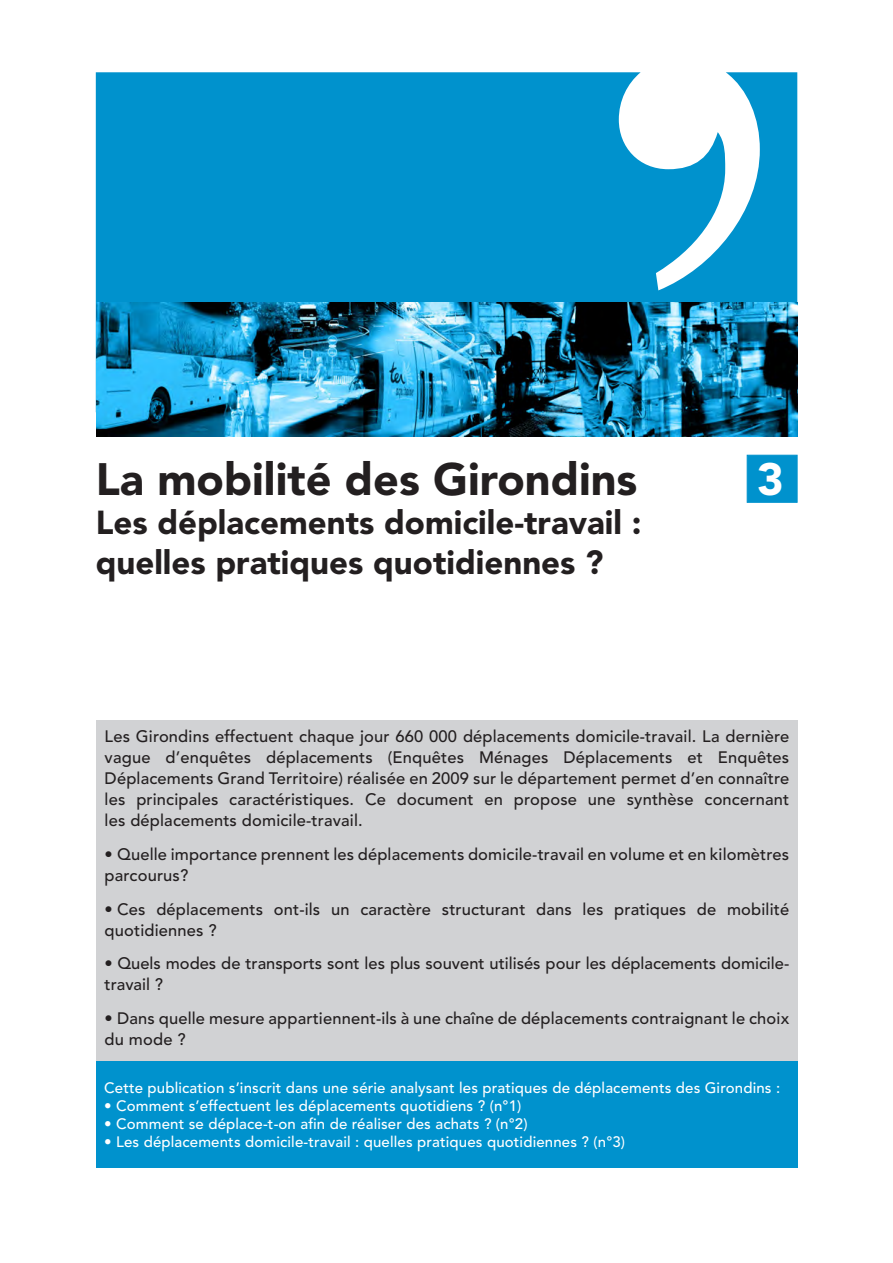
<style>
.page{position:relative;width:893px;height:1263px;background:#fff}
.page>*{position:absolute;margin:0;border:0;box-sizing:border-box;transform-origin:0 0}
.t1{font:900 45px "Avenir LT Std";color:#231f20}
.t2{font:900 45px "Avenir LT Std";color:#fff}
.t3{font:900 33px "Avenir LT Std";color:#231f20}
.t4{font:500 16.5px/21px "Avenir LT Std";letter-spacing:.01em;color:#231f20}
.t5{font:500 15px "Avenir LT Std";letter-spacing:.01em;color:#fff}
.s1{font-weight:300}
</style>
<div class="page">
<div style="left:747px;top:455px;width:50px;height:47px;background:#0092cd;border:1px solid #0092cd"></div>
<svg style="left:96px;top:72px;width:701px;height:231px;background:#179bd1"></svg>
<img style="left:96px;top:303px;width:702px;height:134px">
<div style="left:96px;top:1061px;width:701px;height:106px;background:#0092cd"></div>
<div style="left:96px;top:721px;width:702px;height:340px;background:#d1d2d4"></div>
<p class="t1" style="left:96px;top:452px;width:543px">La mobilité des Girondins</p>
<p class="t2" style="left:757px;top:452px;width:28px">3</p>
<p class="t3" style="left:96px;top:503px;width:547px">Les déplacements domicile-travail :</p>
<p class="t3" style="left:96px;top:542px;width:509px">quelles pratiques quotidiennes ?</p>
<p class="t4" style="left:105px;top:726px;width:686px;text-align:justify">Les Girondins effectuent chaque jour 660 000 déplacements domicile-travail. La dernière vague d’enquêtes déplacements (Enquêtes Ménages Déplacements et Enquêtes Déplacements Grand Territoire) réalisée en 2009 sur le département permet d’en connaître les principales caractéristiques. Ce document en propose une synthèse concernant les déplacements domicile-travail.</p>
<p class="t4" style="left:105px;top:844px;width:686px"><span class="s1">•</span> Quelle importance prennent les déplacements domicile-travail en volume et en kilomètres parcourus?</p>
<p class="t4" style="left:105px;top:899px;width:686px"><span class="s1">•</span> Ces déplacements ont-ils un caractère structurant dans les pratiques de mobilité quotidiennes ?</p>
<p class="t4" style="left:105px;top:953px;width:686px"><span class="s1">•</span> Quels modes de transports sont les plus souvent utilisés pour les déplacements domicile&shy;travail ?</p>
<p class="t4" style="left:105px;top:1008px;width:686px"><span class="s1">•</span> Dans quelle mesure appartiennent-ils à une chaîne de déplacements contraignant le choix du mode ?</p>
<p class="t5" style="left:104px;top:1079px;width:678px">Cette publication s’inscrit dans une série analysant les pratiques de déplacements des Girondins :</p>
<p class="t5" style="left:104px;top:1097px;width:419px">• Comment s’effectuent les déplacements quotidiens ? (n°1)</p>
<p class="t5" style="left:104px;top:1115px;width:425px">• Comment se déplace-t-on afin de réaliser des achats ? (n°2)</p>
<p class="t5" style="left:104px;top:1133px;width:522px">• Les déplacements domicile-travail : quelles pratiques quotidiennes ? (n°3)</p>
</div>
